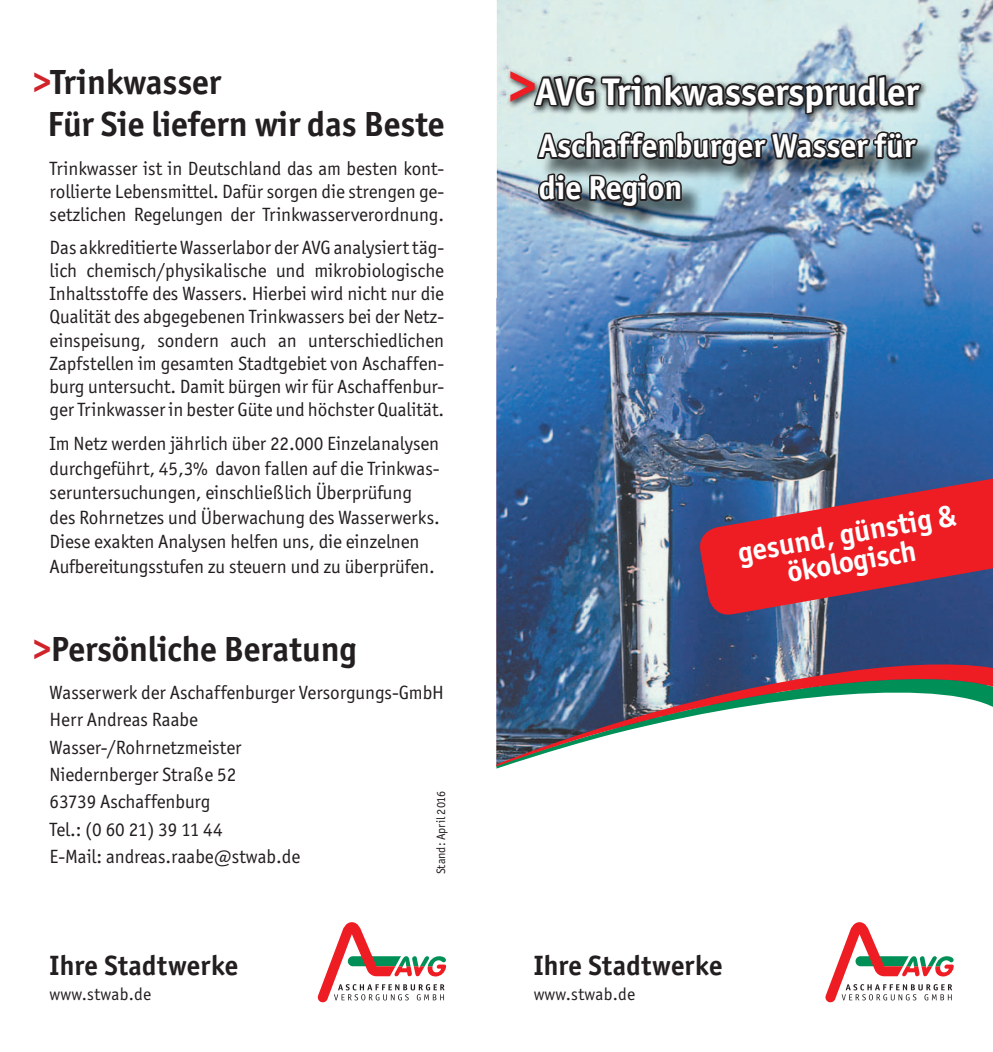
<style>
.page{position:relative;width:993px;height:1052px;background:#fff}
.page>*{position:absolute;margin:0;border:0;box-sizing:border-box;transform-origin:0 0}
.t1{font:700 38.5px "Officina Sans ITC Std";letter-spacing:-.01em;color:#fff}
.t2{font:700 35px/42px "Officina Sans ITC Std";letter-spacing:-.005em;color:#231f20}
.t3{font:700 33.25px/42px "Officina Sans ITC Std";letter-spacing:-.005em;color:#fff}
.t4{font:700 29.75px/28px "Officina Sans ITC Std";color:#fff;text-align:center}
.t5{font:700 28px "Officina Sans ITC Std";letter-spacing:.005em;color:#231f20}
.t6{font:19.25px/23.1px "Officina Sans ITC Std";letter-spacing:-.005em;color:#231f20;text-align:justify}
.t7{font:17.5px "Officina Sans ITC Std";letter-spacing:.01em;color:#231f20}
.t8{font:12.25px "Officina Sans ITC Std";letter-spacing:-.005em;color:#231f20}
.s1{color:#d1232a}
.s2{font-size:54.25px;color:#ee1d23}
</style>
<div class="page">
<img style="left:496px;top:0;width:496px;height:652px">
<svg style="left:825px;top:922px;width:128px;height:80px"></svg>
<svg style="left:318px;top:922px;width:128px;height:80px"></svg>
<img style="left:506px;top:68px;width:422px;height:54px">
<svg style="left:496px;top:652px;width:496px;height:114px"></svg>
<img style="left:541px;top:135px;width:397px;height:94px">
<img style="left:532px;top:52px;width:390px;height:176px">
<svg style="left:696px;top:470px;width:296px;height:148px;background:#a5384f"></svg>
<h2 class="t2" style="left:48px;top:61px;width:398px;text-indent:-14px"><span class="s1">&gt;</span>Trinkwasser<br>Für Sie liefern wir das Beste</h2>
<p class="t6" style="left:50px;top:157px;width:396px">Trinkwasser ist in Deutschland das am besten kont&shy;rollierte Lebensmittel. Dafür sorgen die strengen ge&shy;setzlichen Regelungen der Trinkwasserverordnung.</p>
<p class="t6" style="left:50px;top:236px;width:396px">Das akkreditierte Wasserlabor der AVG analysiert täg&shy;lich chemisch/physikalische und mikrobiologische Inhaltsstoffe des Wassers. Hierbei wird nicht nur die Qualität des abgegebenen Trinkwassers bei der Netz&shy;einspeisung, sondern auch an unterschiedlichen Zapfstellen im gesamten Stadtgebiet von Aschaffen&shy;burg untersucht. Damit bürgen wir für Aschaffenbur&shy;ger Trinkwasser in bester Güte und höchster Qualität.</p>
<p class="t6" style="left:50px;top:431px;width:391px;line-height:24.5px;text-align:left">Im Netz werden jährlich über 22.000 Einzelanalysen durchgeführt, 45,3% davon fallen auf die Trinkwas&shy;seruntersuchungen, einschließlich Überprüfung des Rohrnetzes und Überwachung des Wasserwerks.<br>Diese exakten Analysen helfen uns, die einzelnen Aufbereitungsstufen zu steuern und zu überprüfen.</p>
<h2 class="t2" style="left:33px;top:628px;width:325px"><span class="s1">&gt;</span>Persönliche Beratung</h2>
<p class="t6" style="left:50px;top:678px;width:396px;line-height:27.5px;text-align:left">Wasserwerk der Aschaffenburger Versorgungs-GmbH<br>Herr Andreas Raabe<br>Wasser-/Rohrnetzmeister<br>Niedernberger Straße 52<br>63739 Aschaffenburg<br>Tel.: (0 60 21) 39 11 44<br>E-Mail: andreas.raabe@stwab.de</p>
<p class="t8" style="left:434px;top:874px;width:85px;rotate:-90deg">Stand: April 2016</p>
<h3 class="t5" style="left:50px;top:947px;width:190px">Ihre Stadtwerke</h3>
<p class="t7" style="left:50px;top:984px;width:103px">www.stwab.de</p>
<h1 class="t1" style="left:508px;top:68px;width:411px"><span class="s2">&gt;</span>AVG Trinkwassersprudler</h1>
<h3 class="t3" style="left:538px;top:125px;width:378px">Aschaffenburger Wasser für die Region</h3>
<h3 class="t4" style="left:735px;top:538px;width:222px;rotate:-10deg">gesund, günstig &amp; ökologisch</h3>
<h3 class="t5" style="left:533px;top:947px;width:190px">Ihre Stadtwerke</h3>
<p class="t7" style="left:533px;top:984px;width:103px">www.stwab.de</p>
</div>
